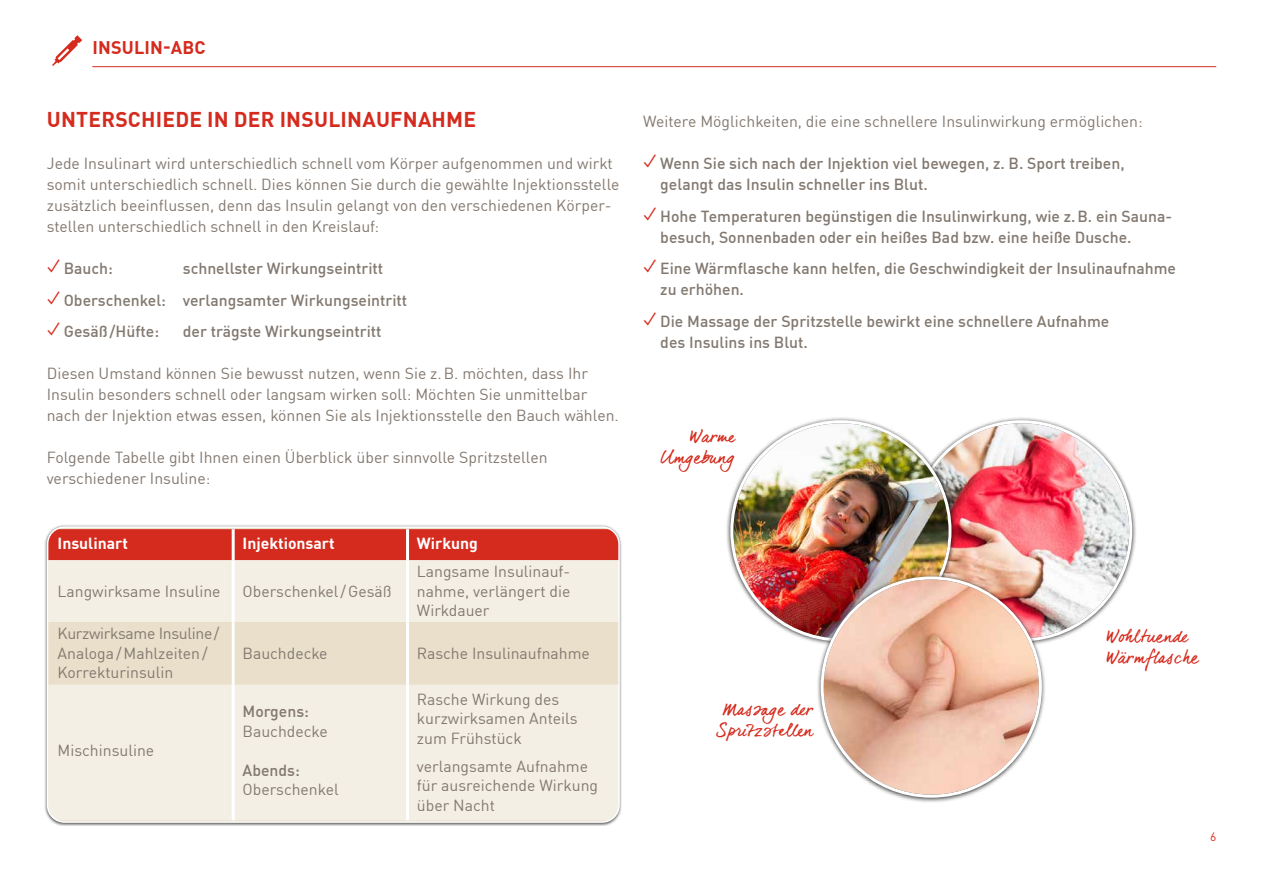
<style>
.page{position:relative;width:1263px;height:893px;background:#fff}
.page>*{position:absolute;margin:0;border:0;box-sizing:border-box;transform-origin:0 0}
.t1{font:700 21px "DIN Pro";letter-spacing:.01em;color:#d52b1e}
.t2{font:700 18px "DIN Pro";letter-spacing:.01em;color:#d52b1e}
.t3{font:17.25px/21px "dear Joe 6";color:#d52b1e;text-align:right}
.t4{font:15.75px/19.5px "DIN Pro";color:#82786f}
.t5{font:500 15.75px/21px "DIN Pro";color:#82786f}
.t6{font:700 15.75px "DIN Pro";color:#fff}
.t7{font:12px "DIN Pro";color:#d52b1e}
.s1{font-family:"Apple Gothic";font-weight:400;font-size:24px;color:#d52b1e}
</style>
<div class="page">
<hr style="left:92px;top:66px;width:1124px;height:1px;background:#d52b1e">
<svg style="left:52px;top:35px;width:30px;height:31px"></svg>
<div style="left:906px;top:416px;width:231px;height:231px;background:#000;opacity:.75"></div>
<img style="left:914px;top:423px;width:215px;height:215px;border-radius:108px">
<div style="left:725px;top:416px;width:231px;height:231px;background:#000;opacity:.75"></div>
<img style="left:733px;top:423px;width:215px;height:215px;border-radius:108px">
<div style="left:816px;top:572px;width:230px;height:231px;background:#000;opacity:.75"></div>
<img style="left:824px;top:579px;width:215px;height:216px;border-radius:108px">
<div style="left:44px;top:525px;width:579px;height:301px;background:#000;opacity:.7"></div>
<div style="left:48px;top:529px;width:571px;height:31px;background:#d52b1e"></div>
<div style="left:48px;top:560px;width:571px;height:260px;background:#f4efe5"></div>
<div style="left:50px;top:622px;width:567px;height:62px;background:#e9dfca"></div>
<hr style="left:232px;top:529px;width:3px;height:31px;background:#fff">
<hr style="left:406px;top:529px;width:3px;height:31px;background:#fff">
<hr style="left:232px;top:560px;width:3px;height:62px;background:#fff">
<hr style="left:406px;top:560px;width:3px;height:62px;background:#fff">
<hr style="left:232px;top:622px;width:3px;height:62px;background:#fff">
<hr style="left:406px;top:622px;width:3px;height:62px;background:#fff">
<hr style="left:232px;top:684px;width:3px;height:136px;background:#fff">
<hr style="left:406px;top:684px;width:3px;height:136px;background:#fff">
<div style="left:47px;top:526px;width:573px;height:297px;border:2px solid #fff;border-radius:17px"></div>
<p class="t2" style="left:92px;top:33px;width:115px">INSULIN-ABC</p>
<h1 class="t1" style="left:47px;top:103px;width:431px">UNTERSCHIEDE IN DER INSULINAUFNAHME</h1>
<p class="t4" style="left:47px;top:152px;width:574px;line-height:21px">Jede Insulinart wird unterschiedlich schnell vom Körper aufgenommen und wirkt somit unterschiedlich schnell. Dies können Sie durch die gewählte Injektionsstelle zusätzlich beeinflussen, denn das Insulin gelangt von den verschiedenen Körper&shy;stellen unterschiedlich schnell in den Kreislauf:</p>
<p class="t5" style="left:47px;top:257px;width:68px"><span class="s1">✓</span> Bauch:</p>
<p class="t5" style="left:183px;top:257px;width:202px">schnellster Wirkungseintritt</p>
<p class="t5" style="left:47px;top:289px;width:362px"><span class="s1">✓</span> Oberschenkel: verlangsamter Wirkungseintritt</p>
<p class="t5" style="left:47px;top:320px;width:114px"><span class="s1">✓</span> Gesäß/Hüfte:</p>
<p class="t5" style="left:183px;top:320px;width:200px">der trägste Wirkungseintritt</p>
<p class="t4" style="left:47px;top:362px;width:573px;line-height:21px">Diesen Umstand können Sie bewusst nutzen, wenn Sie z.B. möchten, dass Ihr<br>Insulin besonders schnell oder langsam wirken soll: Möchten Sie unmittelbar nach der Injektion etwas essen, können Sie als Injektionsstelle den Bauch wählen.</p>
<p class="t4" style="left:47px;top:446px;width:502px;line-height:21px">Folgende Tabelle gibt Ihnen einen Überblick über sinnvolle Spritzstellen verschiedener Insuline:</p>
<p class="t6" style="left:58px;top:531px;width:72px">Insulinart</p>
<p class="t6" style="left:243px;top:531px;width:94px">Injektionsart</p>
<p class="t6" style="left:417px;top:531px;width:62px">Wirkung</p>
<p class="t4" style="left:58px;top:580px;width:164px">Langwirksame Insuline</p>
<p class="t4" style="left:243px;top:580px;width:151px">Oberschenkel/Gesäß</p>
<p class="t4" style="left:417px;top:561px;width:155px;text-align:justify">Langsame Insulinauf&shy;nahme, verlängert die Wirkdauer</p>
<p class="t4" style="left:58px;top:623px;width:163px">Kurzwirksame Insuline/<br>Analoga/Mahlzeiten/<br>Korrekturinsulin</p>
<p class="t4" style="left:58px;top:740px;width:98px">Mischinsuline</p>
<p class="t4" style="left:243px;top:642px;width:87px">Bauchdecke</p>
<p class="t4" style="left:417px;top:642px;width:174px">Rasche Insulinaufnahme</p>
<p class="t5" style="left:243px;top:700px;width:68px">Morgens:</p>
<p class="t4" style="left:243px;top:720px;width:87px">Bauchdecke</p>
<p class="t5" style="left:243px;top:758px;width:59px">Abends:</p>
<p class="t4" style="left:243px;top:779px;width:98px">Oberschenkel</p>
<p class="t4" style="left:417px;top:688px;width:162px">Rasche Wirkung des kurzwirksamen Anteils zum Frühstück</p>
<p class="t4" style="left:417px;top:755px;width:183px">verlangsamte Aufnahme für ausreichende Wirkung über Nacht</p>
<p class="t4" style="left:643px;top:111px;width:501px">Weitere Möglichkeiten, die eine schnellere Insulinwirkung ermöglichen:</p>
<p class="t5" style="left:660px;top:152px;width:466px;text-indent:-17px"><span class="s1">✓</span> Wenn Sie sich nach der Injektion viel bewegen, z. B. Sport treiben, gelangt das Insulin schneller ins Blut.</p>
<p class="t5" style="left:660px;top:205px;width:513px;text-indent:-17px"><span class="s1">✓</span> Hohe Temperaturen begünstigen die Insulinwirkung, wie z.B. ein Sauna&shy;besuch, Sonnenbaden oder ein heißes Bad bzw. eine heiße Dusche.</p>
<p class="t5" style="left:660px;top:257px;width:517px;text-indent:-17px"><span class="s1">✓</span> Eine Wärmflasche kann helfen, die Geschwindigkeit der Insulinaufnahme zu erhöhen.</p>
<p class="t5" style="left:660px;top:310px;width:451px;text-indent:-17px"><span class="s1">✓</span> Die Massage der Spritzstelle bewirkt eine schnellere Aufnahme des Insulins ins Blut.</p>
<p class="t3" style="left:661px;top:426px;width:77px">Warme<br>Umgebung</p>
<p class="t3" style="left:716px;top:699px;width:99px;text-align:center">Massage der<br>Spritzstellen</p>
<p class="t3" style="left:1106px;top:625px;width:94px;text-align:left">Wohltuende<br>Wärmflasche</p>
<p class="t7" style="left:1210px;top:828px;width:8px">6</p>
</div>
